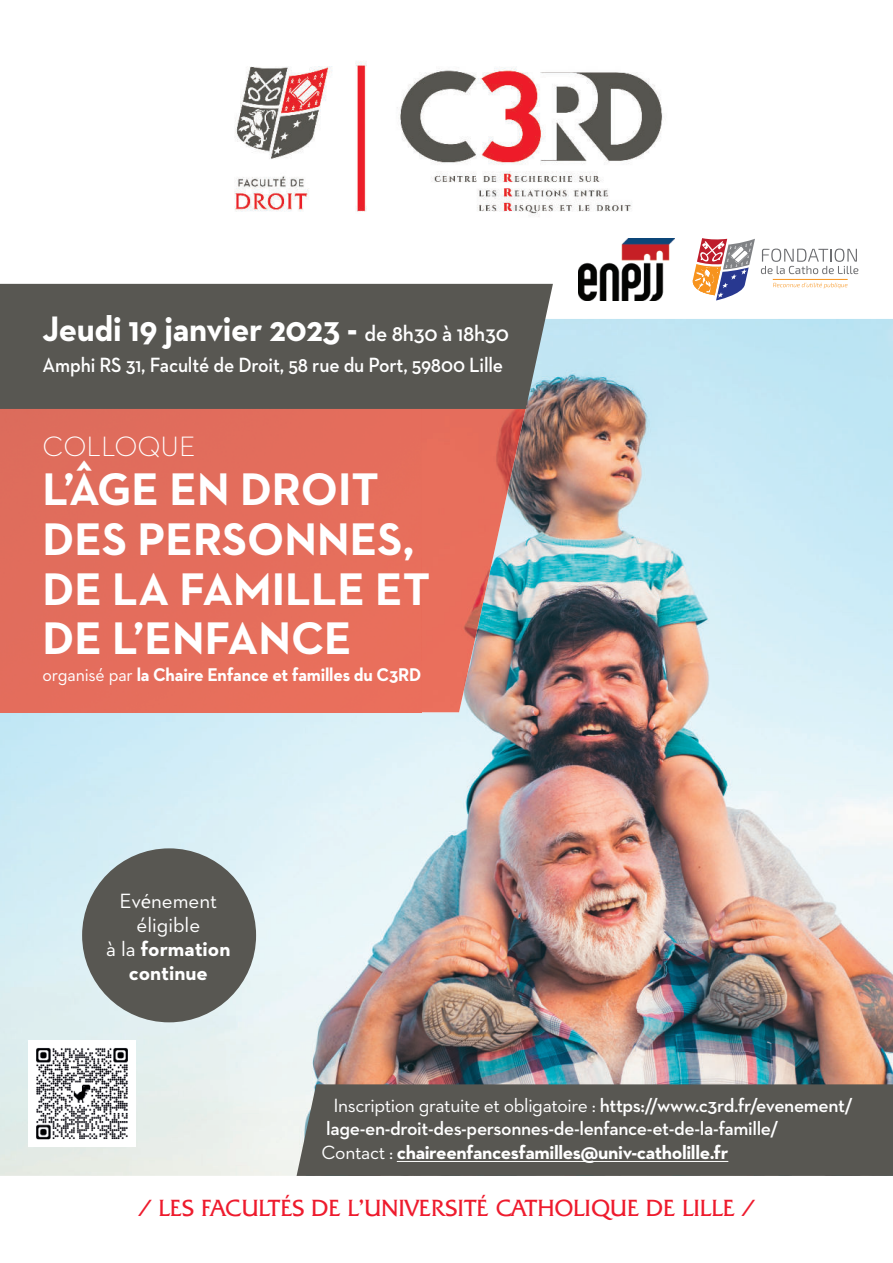
<style>
.page{position:relative;width:893px;height:1263px;background:#fff}
.page>*{position:absolute;margin:0;border:0;box-sizing:border-box;transform-origin:0 0}
.t1{font:700 46.5px/49.5px "Neutraface 2 Text";color:#fff}
.t2{font:700 36px "Neutraface 2 Text";letter-spacing:-.01em;color:#fff;scale:.95 1}
.t3{font:300 28.5px "Neutraface 2 Text";color:#fff}
.t4{font:300 22.5px "Quadrat Serial";letter-spacing:.02em;color:#ee1b2d}
.t5{font:600 21px "Neutraface 2 Text";letter-spacing:-.01em;color:#fff;scale:.93 1}
.t6{font:21px/24px "Neutraface 2 Text";color:#fff;text-align:center}
.t7{font:600 19.5px/23.2px "Neutraface 2 Text";letter-spacing:-.02em;color:#fff}
.t8{font:700 18.75px "Neutraface 2 Text";letter-spacing:-.01em;color:#fff;scale:.95 1}
.s1{font-weight:600;font-size:22.5px}
.s2{font-weight:400}
.s3{font-family:"Trebuchet MS";font-size:18px}
.s4{font-weight:700}
</style>
<div class="page">
<img style="left:234px;top:61px;width:429px;height:156px">
<img style="left:0;top:319px;width:893px;height:857px">
<div style="left:0;top:409px;width:421px;height:303px;background:#e46d5c"></div>
<img style="left:421px;top:409px;width:106px;height:252px">
<img style="left:421px;top:661px;width:49px;height:51px">
<div style="left:297px;top:1084px;width:596px;height:92px;background:#585752"></div>
<hr style="left:397px;top:1161px;width:331px;height:1px;background:#fff">
<div style="left:82px;top:848px;width:174px;height:174px;background:#585752;border-radius:50%"></div>
<div style="left:0;top:284px;width:553px;height:125px;background:#585752"></div>
<img style="left:578px;top:238px;width:97px;height:62px">
<img style="left:29px;top:1040px;width:106px;height:106px">
<svg style="left:761px;top:249px;width:97px;height:25px"></svg>
<svg style="left:773px;top:283px;width:75px;height:5px"></svg>
<hr style="left:773px;top:279px;width:75px;height:1px;background:#f7931d">
<svg style="left:692px;top:238px;width:63px;height:62px"></svg>
<h2 class="t2" style="left:43px;top:306px;width:492px">Jeudi 19 janvier 2023 - <span class="s1">de 8h30 à 18h30</span></h2>
<p class="t5" style="left:43px;top:357px;width:497px">Amphi RS 31, Faculté de Droit, 58 rue du Port, 59800 Lille</p>
<h3 class="t3" style="left:43px;top:429px;width:154px">COLLOQUE</h3>
<h1 class="t1" style="left:43px;top:464px;width:389px">L’ÂGE EN DROIT<br>DES PERSONNES,<br>DE LA FAMILLE ET<br>DE L’ENFANCE</h1>
<p class="t8" style="left:43px;top:663px;width:400px"><span class="s2">organisé par</span> la Chaire Enfance et familles du C3RD</p>
<p class="t6" style="left:106px;top:888px;width:126px">Ev<span class="s3">é</span>nement éligible<br>à la <span class="s4">formation continue</span></p>
<p class="t7" style="left:322px;top:1096px;width:533px;text-indent:12px"><span class="s2">Inscription gratuite et obligatoire :</span> https://www.c3rd.fr/evenement/ lage-en-droit-des-personnes-de-lenfance-et-de-la-famille/<br><span class="s2">Contact :</span> <span class="s4">chaireenfancesfamilles@univ-catholille.fr</span></p>
<p class="t4" style="left:139px;top:1195px;width:617px">/ LES FACULTÉS DE L’UNIVERSITÉ CATHOLIQUE DE LILLE /</p>
</div>
